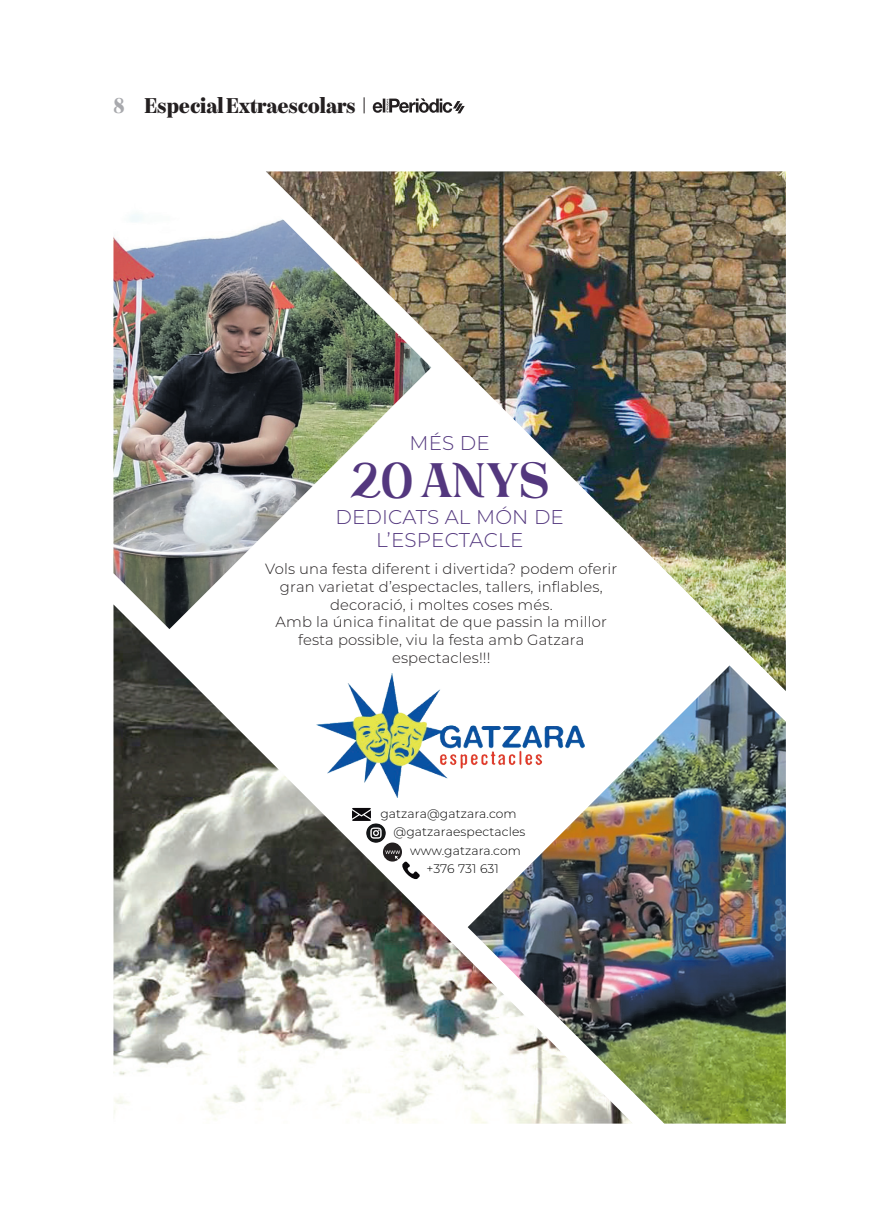
<style>
.page{position:relative;width:871px;height:1219px;background:#fff}
.page>*{position:absolute;margin:0;border:0;box-sizing:border-box;transform-origin:0 0}
.Fotografia{font:44px "Gorni";letter-spacing:-.03em;color:#53377e}
.Txt_Sangría{font:800 21.4px "Chamberi Headline";letter-spacing:-.005em;color:#231f20;scale:.93 1}
.Txt_Sangría-2{font:800 21.4px "Chamberi Headline";color:#a8a9ad;scale:.93 1}
.Fotografia-2{font:300 19.9px/23.9px "Montserrat";letter-spacing:.01em;color:#53377e;text-align:center}
.Fotografia-3{font:300 14.8px/17.7px "Montserrat";letter-spacing:.01em;color:#231f20;text-align:center}
.Fotografia-4{font:300 12.3px "Montserrat";letter-spacing:.01em;color:#000}
</style>
<div class="page">
<svg style="left:372px;top:98px;width:92px;height:15px"></svg>
<svg style="left:364px;top:97px;width:1px;height:16px"></svg>
<img style="left:431px;top:171px;width:354px;height:494px">
<img style="left:113px;top:604px;width:520px;height:519px">
<img style="left:113px;top:171px;width:318px;height:458px">
<img style="left:467px;top:665px;width:318px;height:459px">
<img style="left:315px;top:674px;width:269px;height:124px">
<img style="left:364px;top:821px;width:23px;height:24px">
<svg style="left:383px;top:842px;width:36px;height:37px"></svg>
<svg style="left:352px;top:808px;width:19px;height:13px"></svg>
<p class="Txt_Sangría-2" style="left:113px;top:89px;width:13px">8</p>
<p class="Txt_Sangría" style="left:144px;top:89px;width:228px">Especial Extraescolars</p>
<p class="Fotografia-2" style="left:409px;top:430px;width:82px">més de</p>
<p class="Fotografia" style="left:349px;top:456px;width:202px">20 ANYS</p>
<p class="Fotografia-2" style="left:335px;top:504px;width:230px">dedicats al món de l’espectacle</p>
<p class="Fotografia-3" style="left:265px;top:560px;width:353px">Vols una festa diferent i divertida? podem oferir gran varietat d’espectacles, tallers, inflables, decoració, i moltes coses més.<br>amb la única finalitat de que passin la millor festa possible, viu la festa amb Gatzara espectacles!!!</p>
<p class="Fotografia-4" style="left:380px;top:805px;width:138px">gatzara@gatzara.com</p>
<p class="Fotografia-4" style="left:393px;top:823px;width:133px">@gatzaraespectacles</p>
<p class="Fotografia-4" style="left:410px;top:842px;width:112px">www.gatzara.com</p>
<p class="Fotografia-4" style="left:426px;top:860px;width:74px">+376 731 631</p>
</div>
